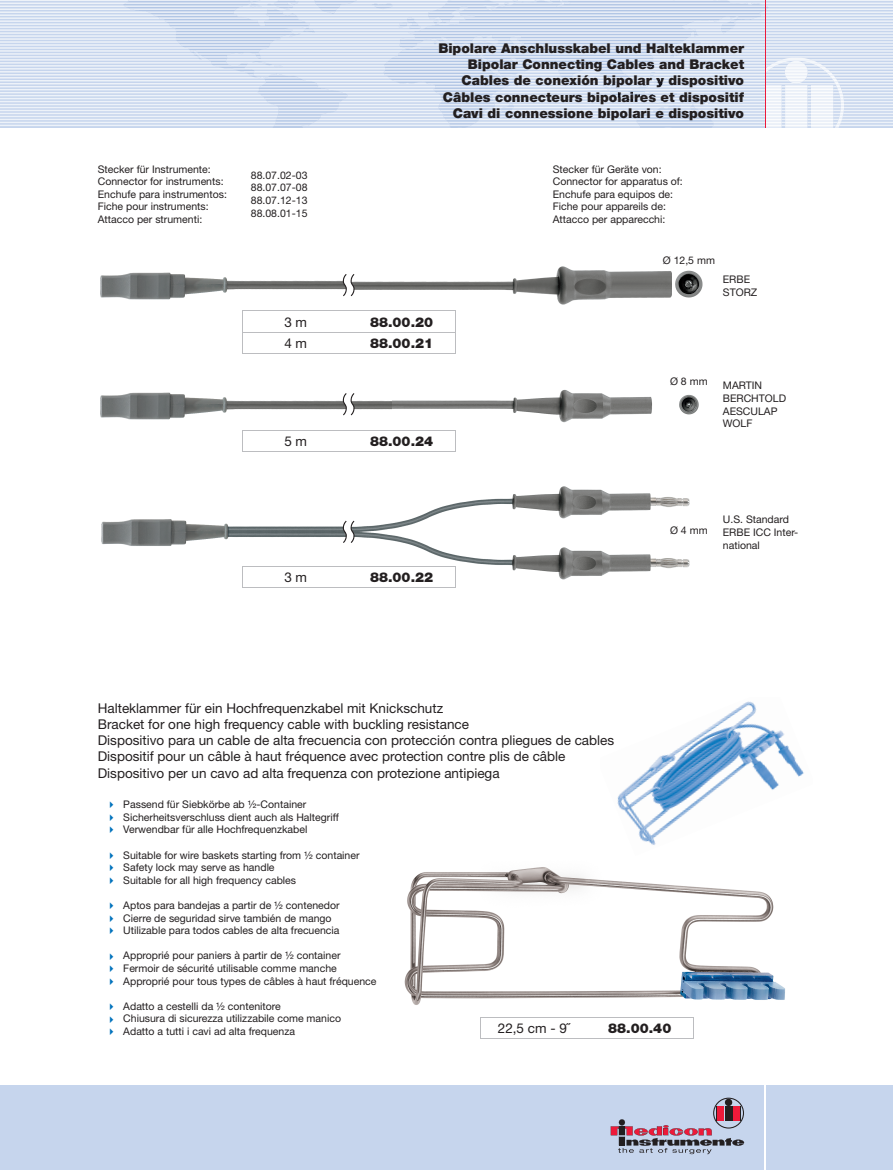
<style>
.page{position:relative;width:893px;height:1170px;background:#fff}
.page>*{position:absolute;margin:0;border:0;box-sizing:border-box;transform-origin:0 0}
.t1{font:13.5px/16.2px "Helvetica Neue";color:#231f20}
.t2{font:900 13.5px/16.2px "Helvetica Neue";color:#231f20;text-align:right}
.t3{font:10.5px/12.6px "Helvetica Neue";color:#231f20}
.t4{font:10.5px/12.6px "Webdings";color:#0072bc;text-align:justify}
</style>
<div class="page">
<div style="left:0;top:1084px;width:893px;height:85px;background:#c6d5ed"></div>
<img style="left:617px;top:701px;width:187px;height:144px">
<svg style="left:611px;top:1097px;width:133px;height:56px"></svg>
<img style="left:100px;top:266px;width:572px;height:39px">
<img style="left:391px;top:389px;width:261px;height:34px">
<img style="left:100px;top:392px;width:291px;height:28px">
<img style="left:101px;top:519px;width:242px;height:27px">
<img style="left:355px;top:486px;width:335px;height:94px">
<img style="left:404px;top:867px;width:381px;height:138px">
<svg style="left:0;top:0;width:893px;height:128px"></svg>
<hr style="left:765px;top:1084px;width:1px;height:85px;background:#fff">
<hr style="left:765px;top:0;width:1px;height:128px;background:#ed1a3a">
<img style="left:675px;top:270px;width:28px;height:28px">
<img style="left:679px;top:394px;width:20px;height:21px">
<hr style="left:242px;top:310px;width:107px;height:1px;background:#bcbdc0">
<hr style="left:349px;top:310px;width:106px;height:1px;background:#bcbdc0">
<svg style="left:242px;top:311px;width:214px;height:42px"></svg>
<hr style="left:242px;top:353px;width:107px;height:1px;background:#bcbdc0">
<hr style="left:349px;top:353px;width:106px;height:1px;background:#bcbdc0">
<hr style="left:242px;top:429px;width:107px;height:1px;background:#bcbdc0">
<hr style="left:349px;top:429px;width:106px;height:1px;background:#bcbdc0">
<svg style="left:242px;top:430px;width:214px;height:21px"></svg>
<hr style="left:242px;top:451px;width:107px;height:1px;background:#bcbdc0">
<hr style="left:349px;top:451px;width:106px;height:1px;background:#bcbdc0">
<svg style="left:242px;top:566px;width:214px;height:21px"></svg>
<hr style="left:242px;top:587px;width:107px;height:1px;background:#bcbdc0">
<hr style="left:349px;top:587px;width:106px;height:1px;background:#bcbdc0">
<hr style="left:480px;top:1016px;width:107px;height:1px;background:#bcbdc0">
<hr style="left:587px;top:1016px;width:106px;height:1px;background:#bcbdc0">
<svg style="left:480px;top:1017px;width:214px;height:21px"></svg>
<hr style="left:480px;top:1037px;width:107px;height:1px;background:#bcbdc0">
<hr style="left:587px;top:1037px;width:106px;height:1px;background:#bcbdc0">
<svg style="left:343px;top:274px;width:12px;height:22px"></svg>
<svg style="left:343px;top:393px;width:12px;height:22px"></svg>
<svg style="left:343px;top:520px;width:12px;height:23px"></svg>
<img style="left:602px;top:65px;width:61px;height:32px">
<img style="left:434px;top:42px;width:14px;height:6px">
<p class="t2" style="left:438px;top:40px;width:307px">Bipolare Anschlusskabel und Halteklammer Bipolar Connecting Cables and Bracket Cables de conexión bipolar y dispositivo Câbles connecteurs bipolaires et dispositif Cavi di connessione bipolari e dispositivo</p>
<p class="t3" style="left:98px;top:162px;width:131px">Stecker für Instrumente:<br>Connector for instruments:<br>Enchufe para instrumentos:<br>Fiche pour instruments:<br>Attacco per strumenti:</p>
<p class="t3" style="left:553px;top:162px;width:132px">Stecker für Geräte von:<br>Connector for apparatus of:<br>Enchufe para equipos de:<br>Fiche pour appareils de:<br>Attacco per apparecchi:</p>
<p class="t3" style="left:251px;top:169px;width:58px;text-align:justify">88.07.02-03<br>88.07.07-08<br>88.07.12-13<br>88.08.01-15</p>
<p class="t1" style="left:284px;top:314px;width:24px">3 m</p>
<p class="t2" style="left:370px;top:314px;width:65px">88.00.20</p>
<p class="t1" style="left:284px;top:335px;width:24px">4 m</p>
<p class="t2" style="left:370px;top:335px;width:65px">88.00.21</p>
<p class="t1" style="left:284px;top:433px;width:24px">5 m</p>
<p class="t2" style="left:370px;top:433px;width:65px">88.00.24</p>
<p class="t1" style="left:284px;top:569px;width:24px">3 m</p>
<p class="t2" style="left:370px;top:569px;width:65px">88.00.22</p>
<p class="t3" style="left:663px;top:253px;width:54px">Ø 12,5 mm</p>
<p class="t3" style="left:723px;top:273px;width:36px">ERBE<br>STORZ</p>
<p class="t3" style="left:670px;top:374px;width:39px">Ø 8 mm</p>
<p class="t3" style="left:723px;top:379px;width:65px">MARTIN<br>BERCHTOLD<br>AESCULAP<br>WOLF</p>
<p class="t3" style="left:670px;top:524px;width:39px">Ø 4 mm</p>
<p class="t3" style="left:723px;top:513px;width:77px">U.S. Standard<br>ERBE ICC Inter&shy;national</p>
<p class="t1" style="left:98px;top:699px;width:518px">Halteklammer für ein Hochfrequenzkabel mit Knickschutz<br>Bracket for one high frequency cable with buckling resistance<br>Dispositivo para un cable de alta frecuencia con protección contra pliegues de cables Dispositif pour un câble à haut fréquence avec protection contre plis de câble Dispositivo per un cavo ad alta frequenza con protezione antipiega</p>
<p class="t4" style="left:106px;top:798px;width:12px">✔ ✔ ✔</p>
<p class="t4" style="left:106px;top:849px;width:12px">✔ ✔ ✔</p>
<p class="t4" style="left:106px;top:899px;width:12px">✔ ✔ ✔</p>
<p class="t4" style="left:106px;top:950px;width:12px">✔ ✔ ✔</p>
<p class="t4" style="left:106px;top:1000px;width:12px">✔ ✔ ✔</p>
<p class="t3" style="left:123px;top:797px;width:217px">Passend für Siebkörbe ab ½-Container<br>Sicherheitsverschluss dient auch als Haltegriff<br>Verwendbar für alle Hochfrequenzkabel</p>
<p class="t3" style="left:123px;top:848px;width:238px">Suitable for wire baskets starting from ½ container<br>Safety lock may serve as handle<br>Suitable for all high frequency cables</p>
<p class="t3" style="left:123px;top:898px;width:218px">Aptos para bandejas a partir de ½ contenedor<br>Cierre de seguridad sirve también de mango<br>Utilizable para todos cables de alta frecuencia</p>
<p class="t3" style="left:123px;top:949px;width:255px">Approprié pour paniers à partir de ½ container<br>Fermoir de sécurité utilisable comme manche<br>Approprié pour tous types de câbles à haut fréquence</p>
<p class="t3" style="left:123px;top:999px;width:219px">Adatto a cestelli da ½ contenitore<br>Chiusura di sicurezza utilizzabile come manico<br>Adatto a tutti i cavi ad alta frequenza</p>
<p class="t1" style="left:498px;top:1019px;width:74px">22,5 cm - 9˝</p>
<p class="t2" style="left:608px;top:1019px;width:65px">88.00.40</p>
</div>
